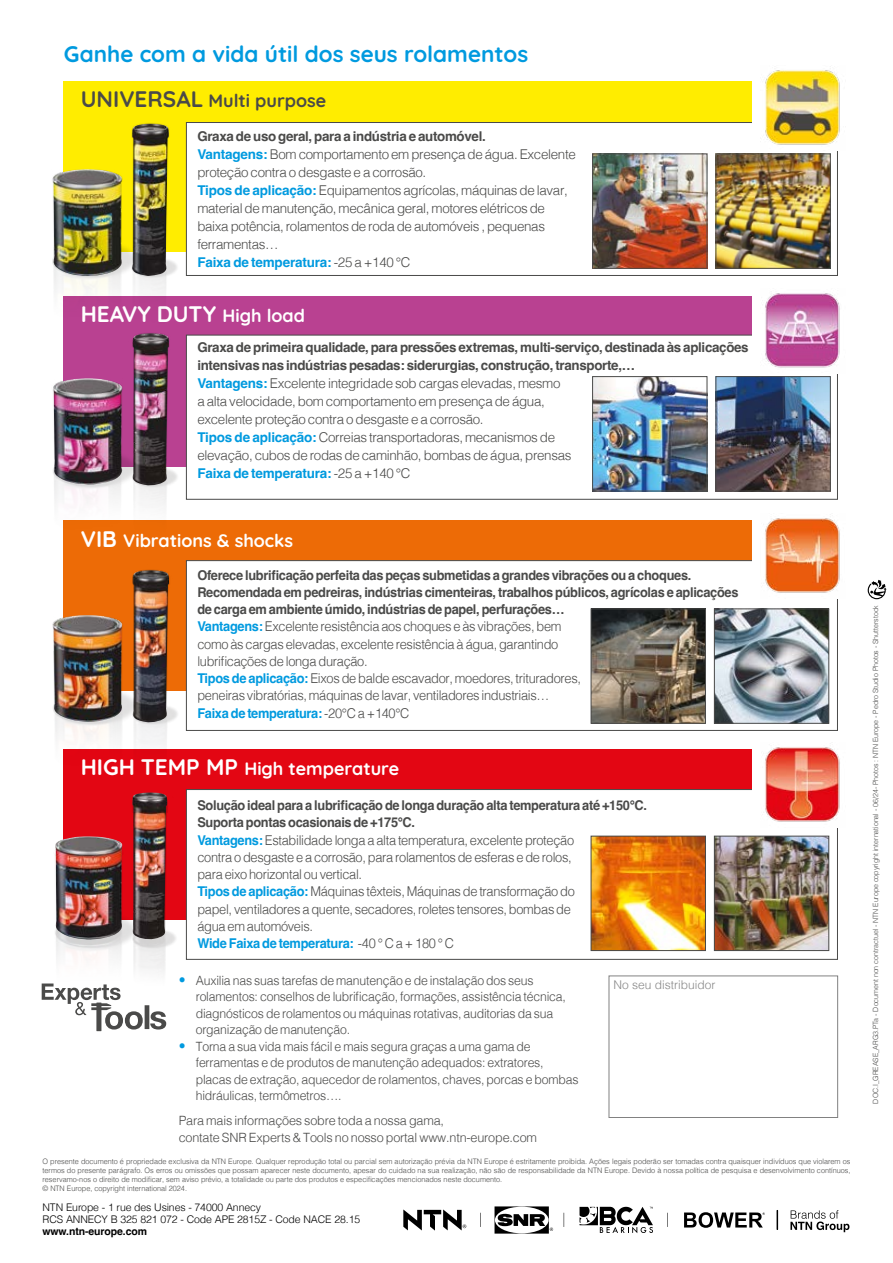
<style>
.page{position:relative;width:893px;height:1263px;background:#fff}
.page>*{position:absolute;margin:0;border:0;box-sizing:border-box;transform-origin:0 0}
.t1{font:300 22.5px "Quicksand";color:#009adf}
.t2{font:300 22.5px "Quicksand";color:#fff}
.t3{font:300 18px "Quicksand";color:#fff}
.t4{font:300 18px "Quicksand";color:#4a4a49}
.t5{font:300 13.5px/17.2px "Helvetica";letter-spacing:-.025em;color:#4a4a49;scale:.95 1}
.t6{font:300 13.5px/18px "Helvetica";letter-spacing:-.025em;color:#4a4a49}
.t7{font:300 12.75px/16.5px "Helvetica";letter-spacing:-.015em;color:#4a4a49;scale:.96 1}
.t8{font:300 12.75px/16.5px "Helvetica";letter-spacing:-.015em;color:#4a4a49}
.t9{font:300 12px "Helvetica";color:#878787}
.t10{font:300 10.5px/12px "Helvetica";letter-spacing:-.01em;color:#000}
.t11{font:700 10.5px "Helvetica";letter-spacing:-.01em;color:#000}
.t12{font:300 7.5px/9px "Helvetica";color:#4a4a49}
.t13{font:300 7.2px "Helvetica";color:#4a4a49}
.s1{font-size:22.5px}
.s2{font-weight:700}
.s3{font-weight:700;color:#009adf}
.s4{font-size:18px}
.s5{font-size:14.25px;color:#009adf}
</style>
<div class="page">
<div style="left:64px;top:81px;width:774px;height:171px;background:#ffed00"></div>
<div style="left:186px;top:122px;width:652px;height:154px;background:#fff;border:1px solid #4a4a49"></div>
<img style="left:594px;top:156px;width:111px;height:110px">
<div style="left:592px;top:154px;width:115px;height:114px;border:1px solid #4a4a49"></div>
<img style="left:718px;top:156px;width:110px;height:110px">
<div style="left:716px;top:154px;width:114px;height:114px;border:1px solid #4a4a49"></div>
<div style="left:753px;top:65px;width:92px;height:85px;background:#fff"></div>
<img style="left:765px;top:70px;width:75px;height:75px">
<div style="left:64px;top:296px;width:774px;height:170px;background:#b94191"></div>
<div style="left:186px;top:335px;width:652px;height:165px;background:#fff;border:1px solid #4a4a49"></div>
<img style="left:594px;top:378px;width:111px;height:111px">
<div style="left:592px;top:376px;width:115px;height:115px;border:1px solid #4a4a49"></div>
<img style="left:718px;top:378px;width:110px;height:111px">
<div style="left:716px;top:376px;width:114px;height:115px;border:1px solid #4a4a49"></div>
<div style="left:753px;top:289px;width:92px;height:85px;background:#fff"></div>
<img style="left:765px;top:293px;width:75px;height:75px">
<div style="left:64px;top:520px;width:774px;height:171px;background:#ed6b06"></div>
<div style="left:186px;top:560px;width:652px;height:171px;background:#fff;border:1px solid #4a4a49"></div>
<img style="left:593px;top:611px;width:111px;height:110px">
<div style="left:591px;top:609px;width:115px;height:114px;border:1px solid #4a4a49"></div>
<img style="left:716px;top:611px;width:111px;height:110px">
<div style="left:714px;top:609px;width:115px;height:114px;border:1px solid #4a4a49"></div>
<div style="left:753px;top:513px;width:92px;height:85px;background:#fff"></div>
<img style="left:765px;top:518px;width:75px;height:75px">
<div style="left:64px;top:749px;width:774px;height:170px;background:#e30613"></div>
<div style="left:186px;top:789px;width:652px;height:171px;background:#fff;border:1px solid #4a4a49"></div>
<img style="left:593px;top:838px;width:111px;height:111px">
<div style="left:591px;top:836px;width:115px;height:115px;border:1px solid #4a4a49"></div>
<img style="left:716px;top:838px;width:111px;height:111px">
<div style="left:714px;top:836px;width:115px;height:115px;border:1px solid #4a4a49"></div>
<div style="left:753px;top:742px;width:92px;height:85px;background:#fff"></div>
<img style="left:765px;top:747px;width:75px;height:75px">
<div style="left:96px;top:1002px;width:5px;height:29px;background:#4a4a49"></div>
<svg style="left:42px;top:983px;width:124px;height:46px"></svg>
<img style="left:54px;top:118px;width:135px;height:210px">
<img style="left:52px;top:124px;width:117px;height:152px">
<img style="left:54px;top:328px;width:143px;height:231px">
<img style="left:53px;top:333px;width:116px;height:153px">
<img style="left:55px;top:565px;width:123px;height:224px">
<img style="left:52px;top:570px;width:117px;height:153px">
<img style="left:46px;top:789px;width:148px;height:220px">
<img style="left:55px;top:792px;width:113px;height:148px">
<svg style="left:776px;top:1210px;width:2px;height:20px"></svg>
<svg style="left:790px;top:1210px;width:59px;height:22px"></svg>
<svg style="left:684px;top:1212px;width:81px;height:16px"></svg>
<svg style="left:579px;top:1207px;width:74px;height:26px"></svg>
<svg style="left:494px;top:1206px;width:59px;height:27px"></svg>
<svg style="left:403px;top:1209px;width:63px;height:21px"></svg>
<svg style="left:667px;top:1213px;width:1px;height:14px"></svg>
<svg style="left:564px;top:1213px;width:1px;height:14px"></svg>
<svg style="left:480px;top:1213px;width:1px;height:14px"></svg>
<svg style="left:868px;top:580px;width:19px;height:19px"></svg>
<h1 class="t1" style="left:64px;top:36px;width:466px">Ganhe com a vida útil dos seus rolamentos</h1>
<h2 class="t4" style="left:81px;top:86px;width:247px"><span class="s1">UNIVERSAL</span> Multi purpose</h2>
<p class="t6" style="left:197px;top:126px;width:380px"><span class="s2">Graxa de uso geral, para a indústria e automóvel.<br></span><span class="s3">Vantagens:</span> Bom comportamento em presença de água. Excelente proteção contra o desgaste e a corrosão.<br><span class="s3">Tipos de aplicação:</span> Equipamentos agrícolas, máquinas de lavar, material de manutenção, mecânica geral, motores elétricos de baixa potência, rolamentos de roda de automóveis , pequenas ferramentas…<br><span class="s3">Faixa de temperatura:</span> -25 a +140 °C</p>
<h1 class="t2" style="left:81px;top:296px;width:226px">HEAVY DUTY <span class="s4">High load</span></h1>
<p class="t6" style="left:197px;top:338px;width:553px"><span class="s2">Graxa de primeira qualidade, para pressões extremas, multi-serviço, destinada às aplicações intensivas nas indústrias pesadas: siderurgias, construção, transporte,…<br></span><span class="s3">Vantagens:</span> Excelente integridade sob cargas elevadas, mesmo<br>a alta velocidade, bom comportamento em presença de água,<br>excelente proteção contra o desgaste e a corrosão.<br><span class="s3">Tipos de aplicação:</span> Correias transportadoras, mecanismos de<br>elevação, cubos de rodas de caminhão, bombas de água, prensas<br><span class="s3">Faixa de temperatura:</span> -25 a +140 °C</p>
<h2 class="t3" style="left:81px;top:526px;width:214px"><span class="s1">VIB</span> Vibrations &amp; shocks</h2>
<p class="t5" style="left:197px;top:565px;width:571px"><span class="s2">Oferece lubrificação perfeita das peças submetidas a grandes vibrações ou a choques.<br>Recomendada em pedreiras, indústrias cimenteiras, trabalhos públicos, agrícolas e aplicações de carga em ambiente úmido, indústrias de papel, perfurações…<br></span><span class="s3">Vantagens:</span> Excelente resistência aos choques e às vibrações, bem<br>como às cargas elevadas, excelente resistência à água, garantindo<br>lubrificações de longa duração.<br><span class="s3">Tipos de aplicação:</span> Eixos de balde escavador, moedores, trituradores,<br>peneiras vibratórias, máquinas de lavar, ventiladores industriais…<br><span class="s3">Faixa de temperatura:</span> -20°C a +140°C</p>
<h2 class="t3" style="left:81px;top:755px;width:320px"><span class="s1">HIGH TEMP MP</span> High temperature</h2>
<p class="t5" style="left:197px;top:796px;width:475px"><span class="s2">Solução ideal para a lubrificação de longa duração alta temperatura até +150°C.<br>Suporta pontas ocasionais de +175°C.<br></span><span class="s3">Vantagens:</span> Estabilidade longa a alta temperatura, excelente proteção<br>contra o desgaste e a corrosão, para rolamentos de esferas e de rolos,<br>para eixo horizontal ou vertical.<br><span class="s3">Tipos de aplicação:</span> Máquinas têxteis, Máquinas de transformação do<br>papel, ventiladores a quente, secadores, roletes tensores, bombas de<br>água em automóveis.<br><span class="s3">Wide Faixa de temperatura:</span> -40 ° C a + 180 ° C</p>
<p class="t7" style="left:196px;top:971px;width:387px;text-indent:-17px"><span class="s5">•</span> Auxilia nas suas tarefas de manutenção e de instalação dos seus rolamentos: conselhos de lubrificação, formações, assistência técnica, diagnósticos de rolamentos ou máquinas rotativas, auditorias da sua organização de manutenção.</p>
<p class="t7" style="left:196px;top:1037px;width:400px;text-indent:-17px"><span class="s5">•</span> Torna a sua vida mais fácil e mais segura graças a uma gama de ferramentas e de produtos de manutenção adequados: extratores, placas de extração, aquecedor de rolamentos, chaves, porcas e bombas hidráulicas, termômetros….</p>
<p class="t8" style="left:179px;top:1112px;width:360px">Para mais informações sobre toda a nossa gama,<br>contate SNR Experts &amp; Tools no nosso portal www.ntn-europe.com</p>
<p class="t9" style="left:613px;top:974px;width:104px">No seu distribuidor</p>
<p class="t12" style="left:43px;top:1156px;width:809px">O presente documento é propriedade exclusiva da NTN Europe. Qualquer reprodução total ou parcial sem autorização prévia da NTN Europe é estritamente proibida. Ações legais poderão ser tomadas contra quaisquer indivíduos que violarem os termos do presente parágrafo. Os erros ou omissões que possam aparecer neste documento, apesar do cuidado na sua realização, não são de responsabilidade da NTN Europe. Devido à nossa política de pesquisa e desenvolvimento contínuos, reservamo-nos o direito de modificar, sem aviso prévio, a totalidade ou parte dos produtos e especificações mencionados neste documento.<br>© NTN Europe, copyright international 2024.</p>
<p class="t10" style="left:43px;top:1200px;width:319px">NTN Europe - 1 rue des Usines - 74000 Annecy<br>RCS ANNECY B 325 821 072 - Code APE 2815Z - Code NACE 28.15</p>
<p class="t11" style="left:43px;top:1225px;width:106px">www.ntn-europe.com</p>
<p class="t13" style="left:869px;top:1103px;width:500px;rotate:-90deg">DOC.I_GREASE_ARG3.PTa - Document non contractuel - NTN Europe copyright international - 06/24- Photos : NTN Europe - Pedro Studio Photos - Shutterstock</p>
</div>
